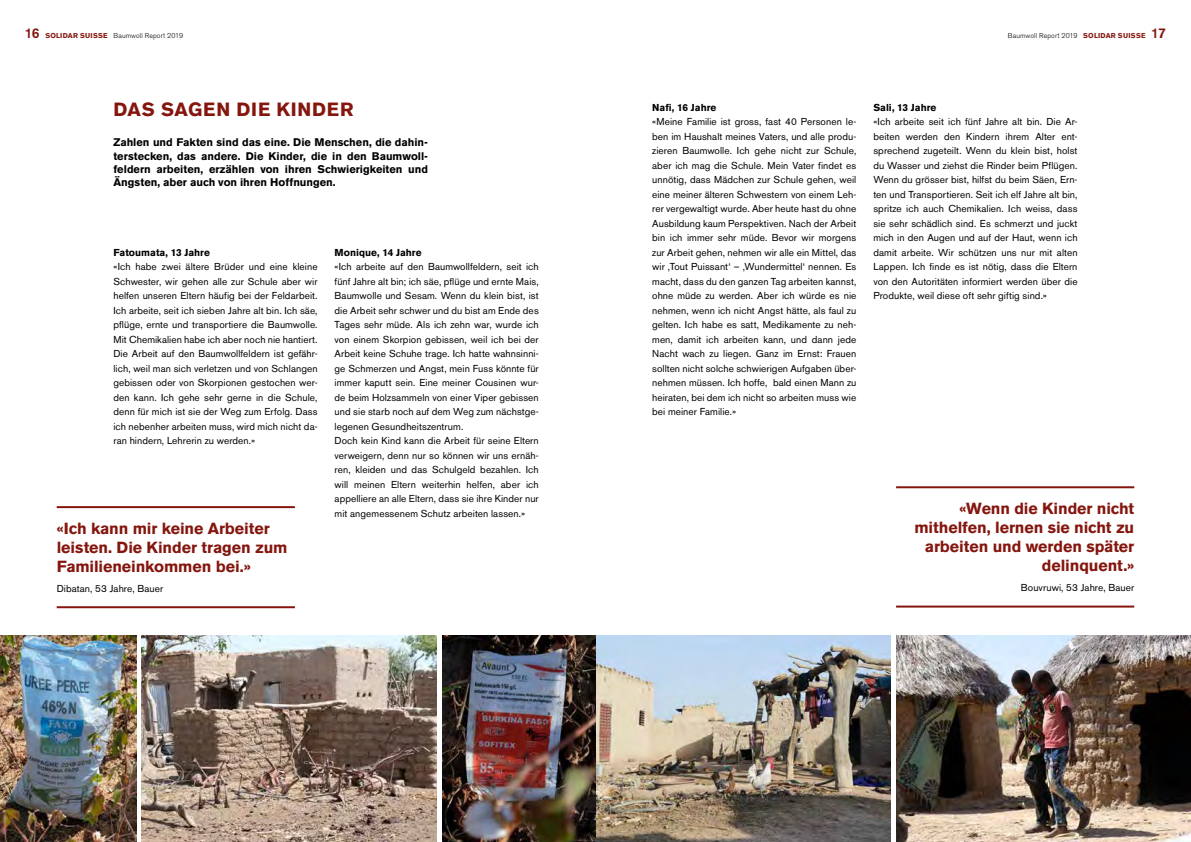
<style>
.page{position:relative;width:1191px;height:842px;background:#fff}
.page>*{position:absolute;margin:0;border:0;box-sizing:border-box;transform-origin:0 0}
.t1{font:700 19px "Akzidenz Grotesk BE";letter-spacing:.04em;color:#84160e}
.t2{font:700 16px/19.2px "Akzidenz Grotesk BE";letter-spacing:-.005em;color:#84160e}
.t3{font:700 11px/13.2px "Akzidenz Grotesk BE";color:#000;text-align:justify}
.t4{font:10px/14.5px "Akzidenz Grotesk BE";letter-spacing:.01em;color:#000;text-align:justify}
.t5{font:700 10px "Akzidenz Grotesk BE";color:#000}
.t6{font:300 7px "Akzidenz Grotesk BE";letter-spacing:.015em;color:#000}
.s1{font-weight:500;font-size:14px;color:#84160e}
.s2{font-weight:700;color:#84160e}
</style>
<div class="page">
<img style="left:142px;top:635px;width:295px;height:207px">
<img style="left:0;top:635px;width:136px;height:207px">
<img style="left:442px;top:635px;width:448px;height:207px">
<img style="left:896px;top:635px;width:295px;height:207px">
<hr style="left:57px;top:506px;width:238px;height:2px;background:#84160e">
<hr style="left:57px;top:606px;width:238px;height:2px;background:#84160e">
<hr style="left:896px;top:486px;width:238px;height:2px;background:#84160e">
<hr style="left:896px;top:606px;width:238px;height:2px;background:#84160e">
<p class="t6" style="left:25px;top:32px;width:160px"><span class="s1">16</span> <span class="s2">SOLIDAR SUISSE</span> Baumwoll Report 2019</p>
<p class="t6" style="left:1008px;top:32px;width:159px">Baumwoll Report 2019 <span class="s2">SOLIDAR SUISSE</span> <span class="s1">17</span></p>
<h1 class="t1" style="left:113px;top:99px;width:242px">DAS SAGEN DIE KINDER</h1>
<p class="t3" style="left:113px;top:136px;width:316px">Zahlen und Fakten sind das eine. Die Menschen, die dahin&shy;terstecken, das andere. Die Kinder, die in den Baumwoll&shy;feldern arbeiten, erzählen von ihren Schwierigkeiten und Ängsten, aber auch von ihren Hoffnungen.</p>
<p class="t5" style="left:113px;top:246px;width:98px">Fatoumata, 13 Jahre</p>
<p class="t4" style="left:113px;top:260px;width:206px">«Ich habe zwei ältere Brüder und eine kleine Schwester, wir gehen alle zur Schule aber wir helfen unseren Eltern häufig bei der Feldarbeit.<br>Ich arbeite, seit ich sieben Jahre alt bin. Ich säe, pflüge, ernte und transportiere die Baumwolle.<br>Mit Chemikalien habe ich aber noch nie hantiert.<br>Die Arbeit auf den Baumwollfeldern ist gefähr&shy;lich, weil man sich verletzen und von Schlangen gebissen oder von Skorpionen gestochen wer&shy;den kann. Ich gehe sehr gerne in die Schule, denn für mich ist sie der Weg zum Erfolg. Dass ich nebenher arbeiten muss, wird mich nicht da&shy;ran hindern, Lehrerin zu werden.»</p>
<h2 class="t2" style="left:57px;top:519px;width:232px">«Ich kann mir keine Arbeiter leisten. Die Kinder tragen zum<br>Familieneinkommen bei.»</h2>
<p class="t4" style="left:57px;top:581px;width:108px">Dibatan, 53 Jahre, Bauer</p>
<p class="t5" style="left:334px;top:246px;width:88px">Monique, 14 Jahre</p>
<p class="t4" style="left:334px;top:260px;width:206px;text-align:left">«Ich arbeite auf den Baumwollfeldern, seit ich fünf Jahre alt bin; ich säe, pflüge und ernte Mais, Baumwolle und Sesam. Wenn du klein bist, ist die Arbeit sehr schwer und du bist am Ende des Tages sehr müde. Als ich zehn war, wurde ich von einem Skorpion gebissen, weil ich bei der Arbeit keine Schuhe trage. Ich hatte wahnsinni&shy;ge Schmerzen und Angst, mein Fuss könnte für immer kaputt sein. Eine meiner Cousinen wur&shy;de beim Holzsammeln von einer Viper gebissen und sie starb noch auf dem Weg zum nächstge&shy;legenen Gesundheitszentrum.<br>Doch kein Kind kann die Arbeit für seine Eltern verweigern, denn nur so können wir uns ernäh&shy;ren, kleiden und das Schulgeld bezahlen. Ich will meinen Eltern weiterhin helfen, aber ich appelliere an alle Eltern, dass sie ihre Kinder nur mit angemessenem Schutz arbeiten lassen.»</p>
<p class="t5" style="left:652px;top:101px;width:66px">Nafi, 16 Jahre</p>
<p class="t4" style="left:652px;top:115px;width:206px">«Meine Familie ist gross, fast 40 Personen le&shy;ben im Haushalt meines Vaters, und alle produ&shy;zieren Baumwolle. Ich gehe nicht zur Schule, aber ich mag die Schule. Mein Vater findet es unnötig, dass Mädchen zur Schule gehen, weil eine meiner älteren Schwestern von einem Leh&shy;rer vergewaltigt wurde. Aber heute hast du ohne Ausbildung kaum Perspektiven. Nach der Arbeit bin ich immer sehr müde. Bevor wir morgens zur Arbeit gehen, nehmen wir alle ein Mittel, das wir ,Tout Puissant‘ – ,Wundermittel‘ nennen. Es macht, dass du den ganzen Tag arbeiten kannst, ohne müde zu werden. Aber ich würde es nie nehmen, wenn ich nicht Angst hätte, als faul zu gelten. Ich habe es satt, Medikamente zu neh&shy;men, damit ich arbeiten kann, und dann jede Nacht wach zu liegen. Ganz im Ernst: Frauen sollten nicht solche schwierigen Aufgaben über&shy;nehmen müssen. Ich hoffe, bald einen Mann zu heiraten, bei dem ich nicht so arbeiten muss wie bei meiner Familie.»</p>
<p class="t5" style="left:873px;top:101px;width:64px">Sali, 13 Jahre</p>
<p class="t4" style="left:873px;top:115px;width:206px">«Ich arbeite seit ich fünf Jahre alt bin. Die Ar&shy;beiten werden den Kindern ihrem Alter ent&shy;sprechend zugeteilt. Wenn du klein bist, holst du Wasser und ziehst die Rinder beim Pflügen.<br>Wenn du grösser bist, hilfst du beim Säen, Ern&shy;ten und Transportieren. Seit ich elf Jahre alt bin, spritze ich auch Chemikalien. Ich weiss, dass sie sehr schädlich sind. Es schmerzt und juckt mich in den Augen und auf der Haut, wenn ich damit arbeite. Wir schützen uns nur mit alten Lappen. Ich finde es ist nötig, dass die Eltern von den Autoritäten informiert werden über die Produkte, weil diese oft sehr giftig sind.»</p>
<h2 class="t2" style="left:914px;top:499px;width:221px;text-align:right">«Wenn die Kinder nicht mithelfen, lernen sie nicht zu arbeiten und werden später delinquent.»</h2>
<p class="t4" style="left:1020px;top:581px;width:115px">Bouvruwi, 53 Jahre, Bauer</p>
</div>
